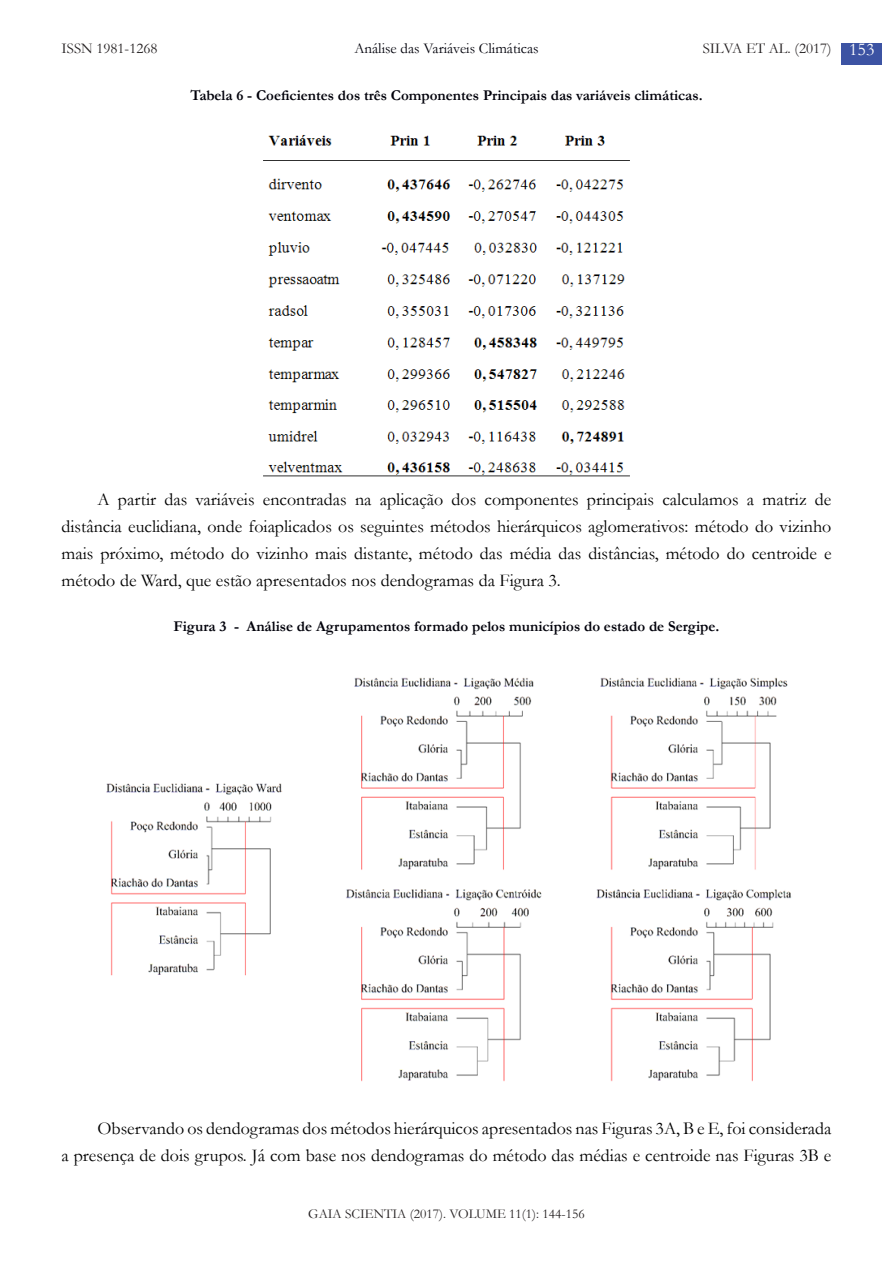
<style>
.page{position:relative;width:893px;height:1263px;background:#fff}
.page>*{position:absolute;margin:0;border:0;box-sizing:border-box;transform-origin:0 0}
.Body_text{font:18px/27px "Garamond";color:#000;text-align:justify}
.Tabela{font:700 15px "Garamond";color:#00000a}
.t1{font:15px "Garamond";color:#231f20}
.t2{font:15px "Garamond";color:#00000a}
.t3{font:13.5px "Garamond";color:#231f20}
.s1{font-size:18px;color:#fff}
</style>
<div class="page">
<div style="left:842px;top:44px;width:40px;height:21px;background:#3c53a3"></div>
<img style="left:106px;top:677px;width:686px;height:405px">
<img style="left:263px;top:135px;width:367px;height:342px">
<p class="t2" style="left:354px;top:40px;width:186px">Análise das Variáveis Climáticas</p>
<p class="Tabela" style="left:190px;top:86px;width:514px">Tabela 6 - Coeficientes dos três Componentes Principais das variáveis climáticas.</p>
<p class="t1" style="left:62px;top:40px;width:97px">ISSN 1981-1268</p>
<p class="t1" style="left:703px;top:40px;width:173px">SILVA ET AL. (2017) <span class="s1">153</span></p>
<p class="Body_text" style="left:62px;top:485px;width:771px;text-indent:36px">A partir das variáveis encontradas na aplicação dos componentes principais calculamos a matriz de distância euclidiana, onde foiaplicados os seguintes métodos hierárquicos aglomerativos: método do vizinho mais próximo, método do vizinho mais distante, método das média das distâncias, método do centroide e método de Ward, que estão apresentados nos dendogramas da Figura 3.</p>
<p class="Tabela" style="left:174px;top:617px;width:547px">Figura 3 - Análise de Agrupamentos formado pelos municípios do estado de Sergipe.</p>
<p class="Body_text" style="left:62px;top:1115px;width:771px;text-align:right">Observando os dendogramas dos métodos hierárquicos apresentados nas Figuras 3A, B e E, foi considerada<br>a presença de dois grupos. Já com base nos dendogramas do método das médias e centroide nas Figuras 3B e</p>
<p class="t3" style="left:308px;top:1205px;width:278px">GAIA SCIENTIA (2017). VOLUME 11(1): 144-156</p>
</div>
